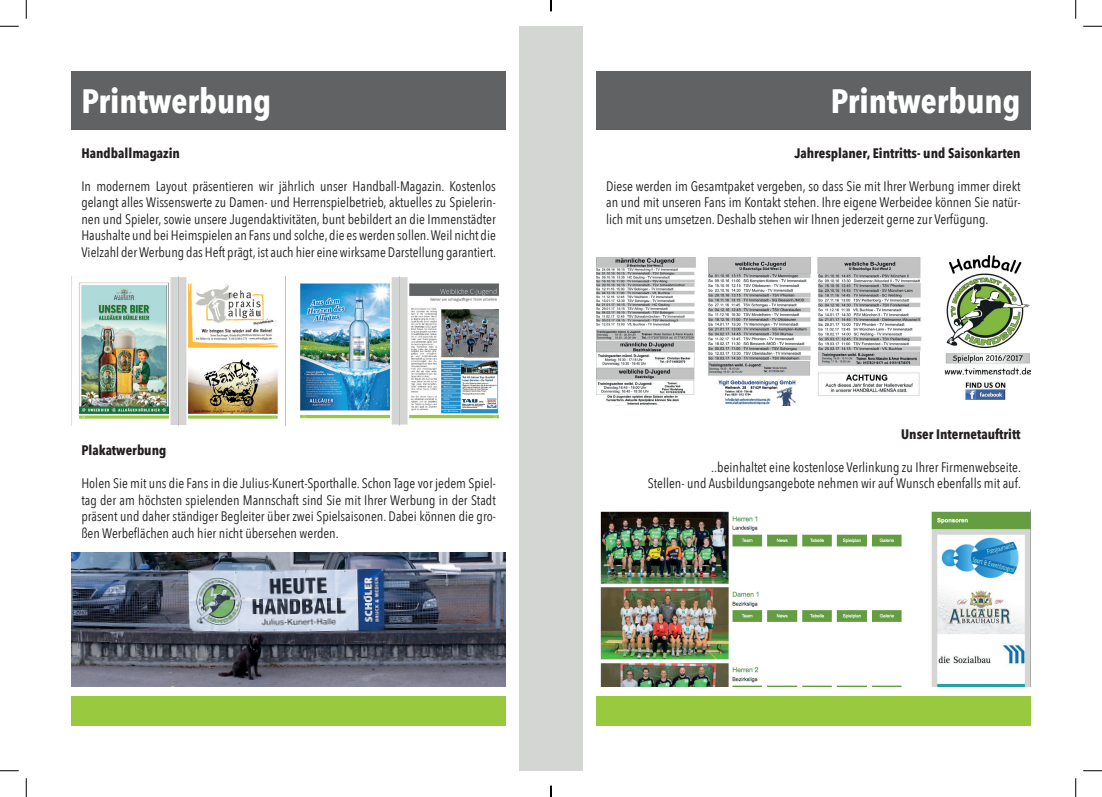
<style>
.page{position:relative;width:1102px;height:797px;background:#fff}
.page>*{position:absolute;margin:0;border:0;box-sizing:border-box;transform-origin:0 0}
.t1{font:700 33.75px "Avenir Next Condensed";color:#fff}
.t2{font:13.75px/16.5px "Avenir Next Condensed";color:#231f20;text-align:justify}
.t3{font:700 13.75px "Avenir Next Condensed";color:#231f20}
</style>
<div class="page">
<div style="left:71px;top:71px;width:435px;height:58px;background:#606263"></div>
<div style="left:519px;top:26px;width:63px;height:744px;background:#d4d6d4"></div>
<div style="left:71px;top:696px;width:435px;height:29px;background:#98c93e"></div>
<div style="left:596px;top:696px;width:434px;height:29px;background:#98c93e"></div>
<div style="left:596px;top:71px;width:434px;height:58px;background:#606263"></div>
<img style="left:71px;top:552px;width:435px;height:134px">
<img style="left:600px;top:511px;width:430px;height:175px">
<img style="left:596px;top:256px;width:434px;height:149px">
<img style="left:300px;top:276px;width:199px;height:149px">
<img style="left:71px;top:276px;width:207px;height:149px">
<svg style="left:0;top:25px;width:19px;height:2px"></svg>
<svg style="left:1083px;top:25px;width:18px;height:2px"></svg>
<svg style="left:0;top:770px;width:19px;height:1px"></svg>
<svg style="left:1083px;top:770px;width:18px;height:1px"></svg>
<svg style="left:25px;top:0;width:2px;height:19px"></svg>
<svg style="left:25px;top:778px;width:2px;height:19px"></svg>
<svg style="left:1075px;top:0;width:1px;height:19px"></svg>
<svg style="left:1075px;top:778px;width:1px;height:19px"></svg>
<svg style="left:550px;top:785px;width:1px;height:12px"></svg>
<h1 class="t1" style="left:81px;top:79px;width:191px">Printwerbung</h1>
<p class="t3" style="left:81px;top:144px;width:100px">Handballmagazin</p>
<p class="t2" style="left:81px;top:178px;width:416px">In modernem Layout präsentieren wir jährlich unser Handball-Magazin. Kostenlos gelangt alles Wissenswerte zu Damen- und Herrenspielbetrieb, aktuelles zu Spielerin&shy;nen und Spieler, sowie unsere Jugendaktivitäten, bunt bebildert an die Immenstädter Haushalte und bei Heimspielen an Fans und solche, die es werden sollen. Weil nicht die Vielzahl der Werbung das Heft prägt, ist auch hier eine wirksame Darstellung garantiert.</p>
<p class="t3" style="left:81px;top:441px;width:86px">Plakatwerbung</p>
<p class="t2" style="left:81px;top:475px;width:416px">Holen Sie mit uns die Fans in die Julius-Kunert-Sporthalle. Schon Tage vor jedem Spiel&shy;tag der am höchsten spielenden Mannschaft sind Sie mit Ihrer Werbung in der Stadt präsent und daher ständiger Begleiter über zwei Spielsaisonen. Dabei können die gro&shy;ßen Werbeflächen auch hier nicht übersehen werden.</p>
<h1 class="t1" style="left:830px;top:79px;width:191px">Printwerbung</h1>
<p class="t3" style="left:794px;top:144px;width:228px">Jahresplaner, Eintritts- und Saisonkarten</p>
<p class="t2" style="left:606px;top:178px;width:416px">Diese werden im Gesamtpaket vergeben, so dass Sie mit Ihrer Werbung immer direkt an und mit unseren Fans im Kontakt stehen. Ihre eigene Werbeidee können Sie natür&shy;lich mit uns umsetzen. Deshalb stehen wir Ihnen jederzeit gerne zur Verfügung.</p>
<p class="t3" style="left:901px;top:425px;width:121px">Unser Internetauftritt</p>
<p class="t2" style="left:648px;top:459px;width:374px;text-align:right">..beinhaltet eine kostenlose Verlinkung zu Ihrer Firmenwebseite.<br>Stellen- und Ausbildungsangebote nehmen wir auf Wunsch ebenfalls mit auf.</p>
</div>
